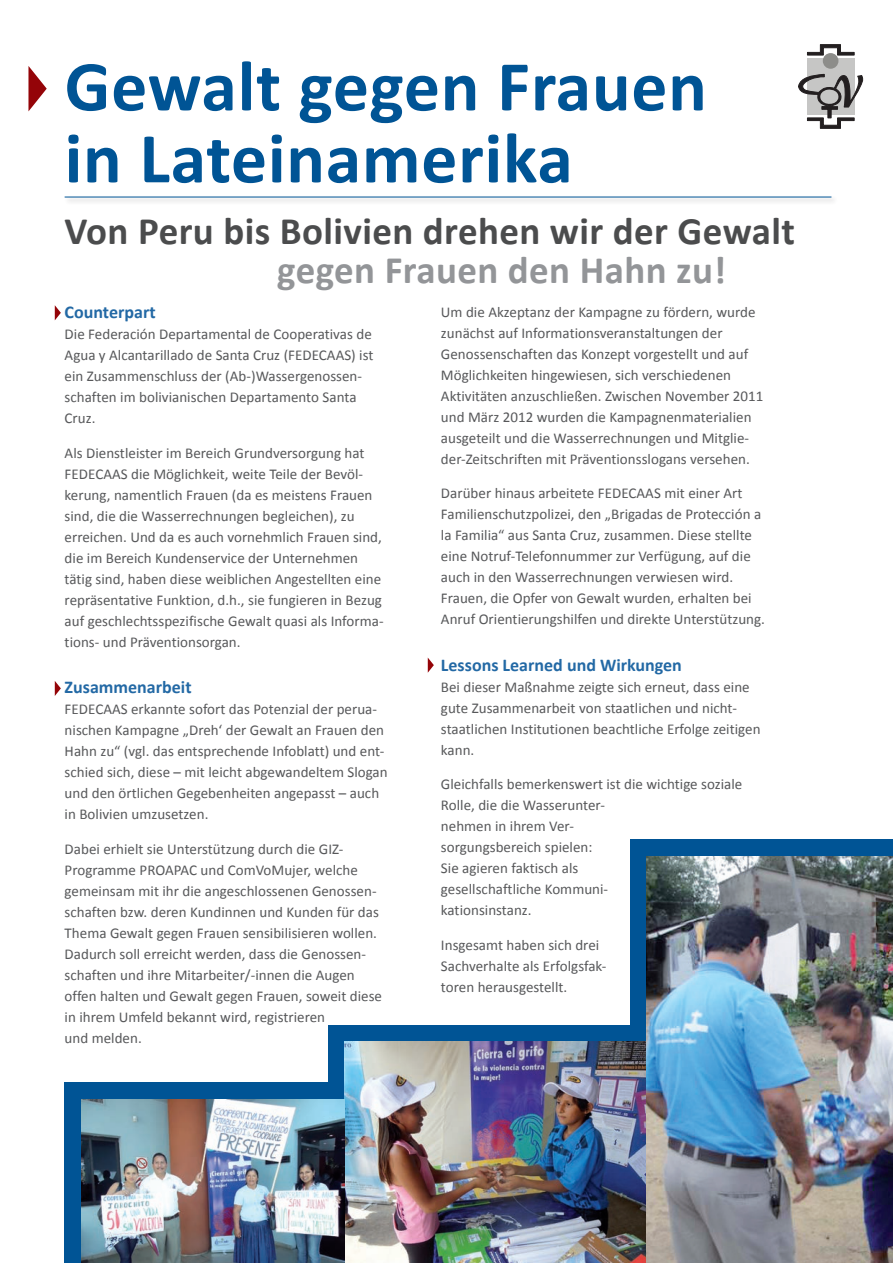
<style>
.page{position:relative;width:893px;height:1263px;background:#fff}
.page>*{position:absolute;margin:0;border:0;box-sizing:border-box;transform-origin:0 0}
.t1{font:700 72px/72px "Calibri";letter-spacing:.01em;color:#005495}
.t2{font:700 39px/39px "Calibri";letter-spacing:.01em;color:#4b4c4d}
.t3{font:700 18px "Calibri";color:#2369a5}
.t4{font:15px/21px "Calibri";color:#57585a}
.s1{color:#939598}
</style>
<div class="page">
<svg style="left:428px;top:658px;width:6px;height:15px"></svg>
<div style="left:630px;top:840px;width:263px;height:423px;background:#005495"></div>
<div style="left:63px;top:195px;width:775px;height:10px;background:#231f20;opacity:.45"></div>
<hr style="left:65px;top:197px;width:766px;height:1px;background:#005495">
<div style="left:328px;top:1025px;width:352px;height:238px;background:#005495"></div>
<div style="left:65px;top:1083px;width:280px;height:180px;background:#005495"></div>
<img style="left:345px;top:1042px;width:302px;height:221px">
<img style="left:647px;top:856px;width:246px;height:407px">
<img style="left:81px;top:1100px;width:264px;height:163px">
<div style="left:807px;top:58px;width:48px;height:57px;background:#c6c6c5"></div>
<div style="left:823px;top:53px;width:15px;height:16px;background:#8d8d8a;border-radius:50%"></div>
<svg style="left:807px;top:44px;width:48px;height:12px"></svg>
<svg style="left:798px;top:74px;width:65px;height:55px"></svg>
<svg style="left:28px;top:66px;width:19px;height:45px"></svg>
<svg style="left:55px;top:305px;width:6px;height:15px"></svg>
<p class="t1" style="left:65px;top:50px;width:644px">Gewalt gegen Frauen in Lateinamerika</p>
<p class="t2" style="left:277px;top:211px;width:519px;text-indent:-213px">Von Peru bis Bolivien drehen wir der Gewalt <span class="s1">gegen Frauen den Hahn zu!</span></p>
<p class="t3" style="left:65px;top:301px;width:93px">Counterpart</p>
<p class="t4" style="left:65px;top:324px;width:310px">Die Federación Departamental de Cooperativas de Agua y Alcantarillado de Santa Cruz (FEDECAAS) ist ein Zusammenschluss der (Ab-)Wassergenossen&shy;schaften im bolivianischen Departamento Santa Cruz.</p>
<p class="t4" style="left:65px;top:442px;width:320px">Als Dienstleister im Bereich Grundversorgung hat FEDECAAS die Möglichkeit, weite Teile der Bevöl&shy;kerung, namentlich Frauen (da es meistens Frauen sind, die die Wasserrechnungen begleichen), zu erreichen. Und da es auch vornehmlich Frauen sind, die im Bereich Kundenservice der Unternehmen tätig sind, haben diese weiblichen Angestellten eine repräsentative Funktion, d.h., sie fungieren in Bezug auf geschlechtsspezifische Gewalt quasi als Informa&shy;tions- und Präventionsorgan.</p>
<p class="t3" style="left:65px;top:676px;width:129px">Zusammenarbeit</p>
<p class="t4" style="left:65px;top:699px;width:324px">FEDECAAS erkannte sofort das Potenzial der perua&shy;nischen Kampagne „Dreh‘ der Gewalt an Frauen den Hahn zu“ (vgl. das entsprechende Infoblatt) und ent&shy;schied sich, diese – mit leicht abgewandeltem Slogan und den örtlichen Gegebenheiten angepasst – auch in Bolivien umzusetzen.</p>
<p class="t4" style="left:65px;top:838px;width:319px">Dabei erhielt sie Unterstützung durch die GIZ-Programme PROAPAC und ComVoMujer, welche gemeinsam mit ihr die angeschlossenen Genossen&shy;schaften bzw. deren Kundinnen und Kunden für das Thema Gewalt gegen Frauen sensibilisieren wollen.<br>Dadurch soll erreicht werden, dass die Genossen&shy;schaften und ihre Mitarbeiter/-innen die Augen offen halten und Gewalt gegen Frauen, soweit diese in ihrem Umfeld bekannt wird, registrieren<br>und melden.</p>
<p class="t4" style="left:441px;top:301px;width:324px">Um die Akzeptanz der Kampagne zu fördern, wurde zunächst auf Informationsveranstaltungen der Genossenschaften das Konzept vorgestellt und auf Möglichkeiten hingewiesen, sich verschiedenen Aktivitäten anzuschließen. Zwischen November 2011 und März 2012 wurden die Kampagnenmaterialien ausgeteilt und die Wasserrechnungen und Mitglie&shy;der-Zeitschriften mit Präventionsslogans versehen.</p>
<p class="t4" style="left:441px;top:483px;width:326px">Darüber hinaus arbeitete FEDECAAS mit einer Art Familienschutzpolizei, den „Brigadas de Protección a la Familia“ aus Santa Cruz, zusammen. Diese stellte eine Notruf-Telefonnummer zur Verfügung, auf die auch in den Wasserrechnungen verwiesen wird.<br>Frauen, die Opfer von Gewalt wurden, erhalten bei Anruf Orientierungshilfen und direkte Unterstützung.</p>
<p class="t3" style="left:441px;top:653px;width:243px">Lessons Learned und Wirkungen</p>
<p class="t4" style="left:441px;top:676px;width:321px">Bei dieser Maßnahme zeigte sich erneut, dass eine gute Zusammenarbeit von staatlichen und nicht&shy;staatlichen Institutionen beachtliche Erfolge zeitigen kann.</p>
<p class="t4" style="left:441px;top:774px;width:303px">Gleichfalls bemerkenswert ist die wichtige soziale<br>Rolle, die die Wasserunter-<br>nehmen in ihrem Ver-<br>sorgungsbereich spielen:<br>Sie agieren faktisch als<br>gesellschaftliche Kommuni-<br>kationsinstanz.</p>
<p class="t4" style="left:441px;top:934px;width:167px">Insgesamt haben sich drei<br>Sachverhalte als Erfolgsfak&shy;toren herausgestellt.</p>
</div>
